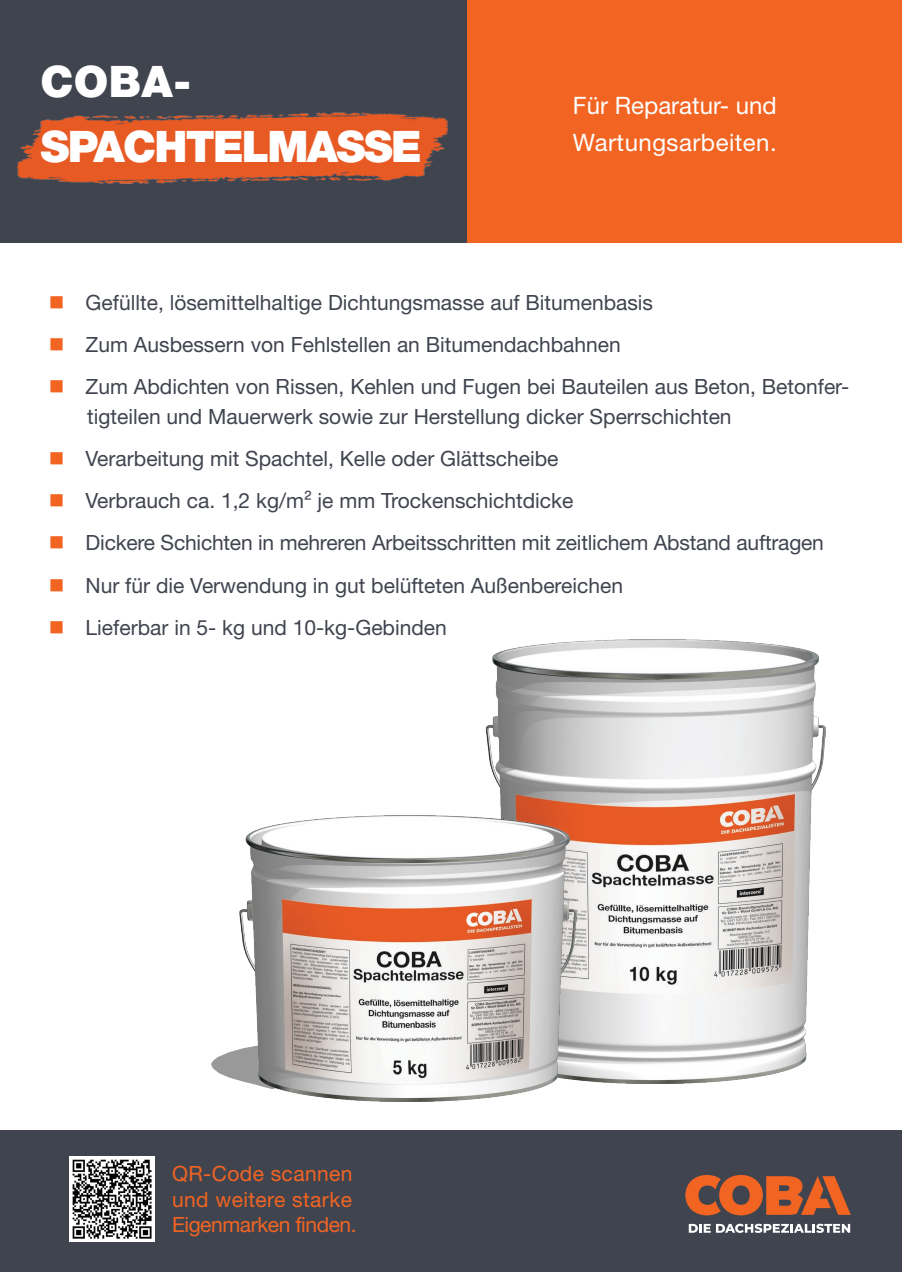
<style>
.page{position:relative;width:902px;height:1272px;background:#fff}
.page>*{position:absolute;margin:0;border:0;box-sizing:border-box;transform-origin:0 0}
.Überschrift_1_und_Pr{font:900 43.5px "Helvetica Neue LT Pro";letter-spacing:-.04em;color:#fff}
.Text_12_fett{font:24px "Helvetica Neue LT Pro";letter-spacing:.02em;color:#fff}
.Text_12_fett-2{font:24px "Helvetica Neue LT Pro";color:#fff}
.Text_12_fett-3{font:21px "Helvetica Neue LT Pro";color:#40444f}
.Text_12_fett-4{font:21px "Helvetica Neue LT Pro";letter-spacing:.02em;color:#f26422}
.Text_12_fett-5{font:21px "Helvetica Neue LT Pro";letter-spacing:-.02em;color:#f26422}
.s1{color:#f26422}
</style>
<div class="page">
<div style="left:451px;top:0;width:450px;height:242px;background:#f26422"></div>
<div style="left:0;top:0;width:466px;height:242px;background:#40444f"></div>
<img style="left:485px;top:639px;width:339px;height:444px">
<img style="left:212px;top:815px;width:364px;height:286px">
<div style="left:0;top:1130px;width:901px;height:141px;background:#40444f"></div>
<svg style="left:685px;top:1175px;width:165px;height:40px"></svg>
<svg style="left:688px;top:1223px;width:162px;height:9px"></svg>
<img style="left:69px;top:1156px;width:85px;height:85px">
<img style="left:17px;top:112px;width:430px;height:72px">
<p class="Überschrift_1_und_Pr" style="left:40px;top:55px;width:152px">COBA-</p>
<p class="Überschrift_1_und_Pr" style="left:40px;top:120px;width:383px">SPACHTELMASSE</p>
<p class="Text_12_fett-2" style="left:573px;top:91px;width:205px">Für Reparatur- und</p>
<p class="Text_12_fett" style="left:573px;top:128px;width:205px">Wartungsarbeiten.</p>
<p class="Text_12_fett-3" style="left:49px;top:289px;width:605px"><span class="s1">■</span> Gefüllte, lösemittelhaltige Dichtungsmasse auf Bitumenbasis</p>
<p class="Text_12_fett-3" style="left:49px;top:331px;width:573px"><span class="s1">■</span> Zum Ausbessern von Fehlstellen an Bitumendachbahnen</p>
<p class="Text_12_fett-3" style="left:49px;top:374px;width:801px"><span class="s1">■</span> Zum Abdichten von Rissen, Kehlen und Fugen bei Bauteilen aus Beton, Betonfer-</p>
<p class="Text_12_fett-3" style="left:87px;top:403px;width:646px">tigteilen und Mauerwerk sowie zur Herstellung dicker Sperrschichten</p>
<p class="Text_12_fett-3" style="left:49px;top:445px;width:511px"><span class="s1">■</span> Verarbeitung mit Spachtel, Kelle oder Glättscheibe</p>
<p class="Text_12_fett-3" style="left:49px;top:487px;width:526px"><span class="s1">■</span> Verbrauch ca. 1,2 kg/m² je mm Trockenschichtdicke</p>
<p class="Text_12_fett-3" style="left:49px;top:530px;width:776px"><span class="s1">■</span> Dickere Schichten in mehreren Arbeitsschritten mit zeitlichem Abstand auftragen</p>
<p class="Text_12_fett-3" style="left:49px;top:572px;width:575px"><span class="s1">■</span> Nur für die Verwendung in gut belüfteten Außenbereichen</p>
<p class="Text_12_fett-3" style="left:49px;top:614px;width:399px"><span class="s1">■</span> Lieferbar in 5- kg und 10-kg-Gebinden</p>
<p class="Text_12_fett-4" style="left:172px;top:1160px;width:182px">QR-Code scannen</p>
<p class="Text_12_fett-4" style="left:172px;top:1186px;width:181px">und weitere starke</p>
<p class="Text_12_fett-5" style="left:172px;top:1211px;width:186px">Eigenmarken finden.</p>
</div>
